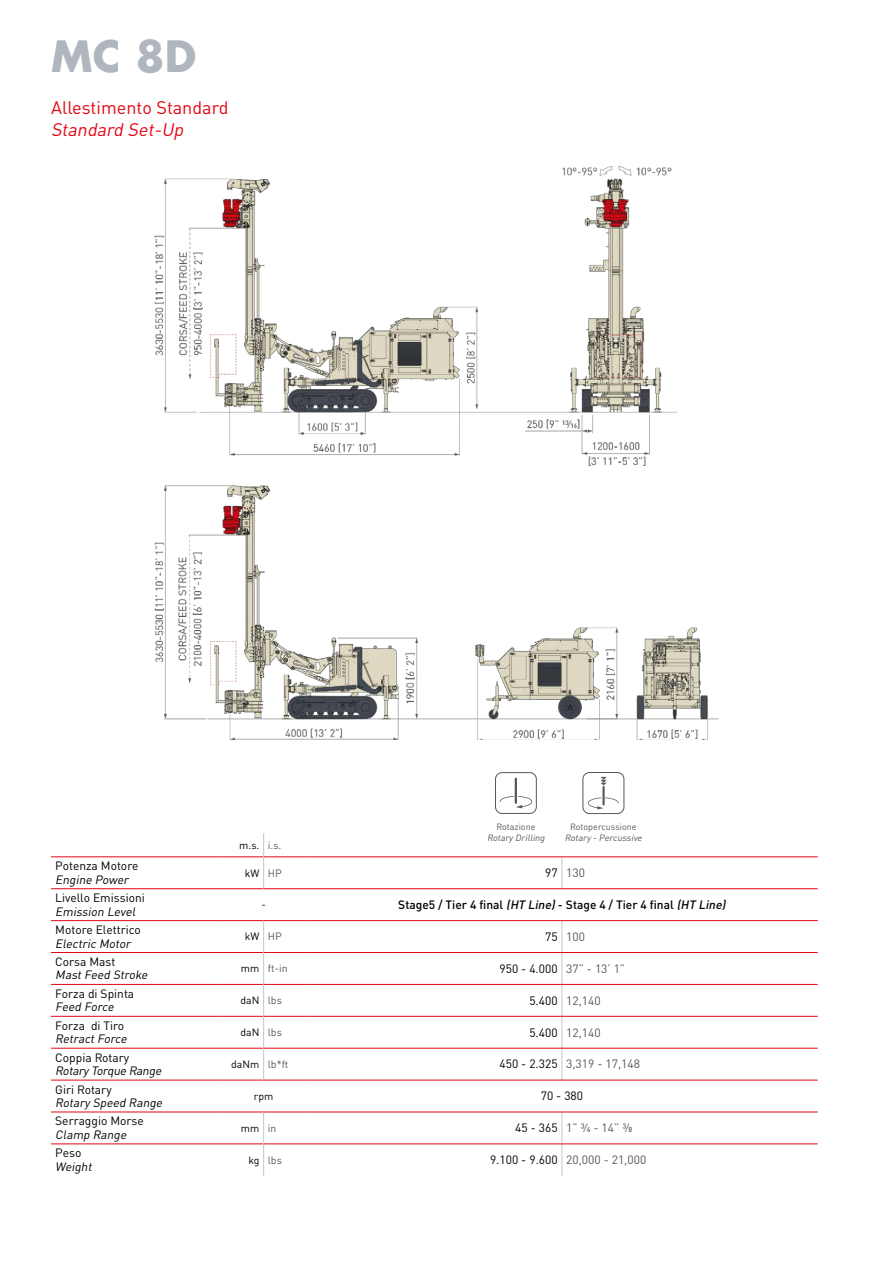
<style>
.page{position:relative;width:893px;height:1263px;background:#fff}
.page>*{position:absolute;margin:0;border:0;box-sizing:border-box;transform-origin:0 0}
.t1{font:700 42px "Futura LT";color:#afb6bd}
.t2{font:18px "DIN Pro";color:#e30613}
.t3{font:italic 18px "DIN Pro";color:#e30613}
.t4{font:12px "DIN Pro";color:#000}
.t5{font:italic 12px "DIN Pro";color:#000}
.t6{font:12px "DIN Pro";color:#575756}
.t7{font:500 12px "DIN Pro";color:#000}
.t8{font:10.5px "DIN Pro";color:#000}
.t9{font:10.5px "DIN Pro";color:#575756}
.t10{font:italic 9px "DIN Pro";color:#575756}
.t11{font:9px "DIN Pro";color:#575756}
.s1{color:#575756}
.s2{color:#000}
.s3{font-style:italic}
</style>
<div class="page">
<img style="left:154px;top:166px;width:565px;height:574px">
<hr style="left:51px;top:856px;width:170px;height:1px;background:#e30613">
<hr style="left:221px;top:856px;width:42px;height:1px;background:#e30613">
<hr style="left:264px;top:856px;width:42px;height:1px;background:#e30613">
<hr style="left:51px;top:888px;width:170px;height:1px;background:#e30613">
<hr style="left:221px;top:888px;width:43px;height:1px;background:#e30613">
<hr style="left:264px;top:888px;width:42px;height:1px;background:#e30613">
<hr style="left:51px;top:920px;width:170px;height:1px;background:#e30613">
<hr style="left:221px;top:920px;width:43px;height:1px;background:#e30613">
<hr style="left:264px;top:920px;width:42px;height:1px;background:#e30613">
<hr style="left:51px;top:952px;width:170px;height:1px;background:#e30613">
<hr style="left:221px;top:952px;width:42px;height:1px;background:#e30613">
<hr style="left:264px;top:952px;width:42px;height:1px;background:#e30613">
<hr style="left:51px;top:984px;width:170px;height:1px;background:#e30613">
<hr style="left:221px;top:984px;width:42px;height:1px;background:#e30613">
<hr style="left:264px;top:984px;width:42px;height:1px;background:#e30613">
<hr style="left:51px;top:1016px;width:170px;height:1px;background:#e30613">
<hr style="left:221px;top:1016px;width:42px;height:1px;background:#e30613">
<hr style="left:264px;top:1016px;width:42px;height:1px;background:#e30613">
<hr style="left:51px;top:1048px;width:170px;height:1px;background:#e30613">
<hr style="left:221px;top:1048px;width:42px;height:1px;background:#e30613">
<hr style="left:264px;top:1048px;width:42px;height:1px;background:#e30613">
<hr style="left:51px;top:1080px;width:170px;height:1px;background:#e30613">
<hr style="left:221px;top:1080px;width:43px;height:1px;background:#e30613">
<hr style="left:264px;top:1080px;width:42px;height:1px;background:#e30613">
<hr style="left:51px;top:1112px;width:170px;height:1px;background:#e30613">
<hr style="left:221px;top:1112px;width:43px;height:1px;background:#e30613">
<hr style="left:264px;top:1112px;width:42px;height:1px;background:#e30613">
<hr style="left:51px;top:1143px;width:170px;height:1px;background:#e30613">
<hr style="left:221px;top:1143px;width:42px;height:1px;background:#e30613">
<hr style="left:264px;top:1143px;width:42px;height:1px;background:#e30613">
<svg style="left:263px;top:833px;width:1px;height:24px"></svg>
<hr style="left:263px;top:857px;width:1px;height:31px;background:#c6c6c6">
<hr style="left:263px;top:921px;width:1px;height:31px;background:#c6c6c6">
<hr style="left:263px;top:952px;width:1px;height:32px;background:#c6c6c6">
<hr style="left:263px;top:984px;width:1px;height:32px;background:#c6c6c6">
<hr style="left:263px;top:1016px;width:1px;height:32px;background:#c6c6c6">
<hr style="left:263px;top:1048px;width:1px;height:32px;background:#c6c6c6">
<hr style="left:263px;top:1112px;width:1px;height:32px;background:#c6c6c6">
<hr style="left:263px;top:1144px;width:1px;height:32px;background:#c6c6c6">
<hr style="left:562px;top:857px;width:1px;height:31px;background:#c6c6c6">
<hr style="left:562px;top:921px;width:1px;height:31px;background:#c6c6c6">
<hr style="left:562px;top:953px;width:1px;height:31px;background:#c6c6c6">
<hr style="left:562px;top:1144px;width:1px;height:32px;background:#c6c6c6">
<hr style="left:562px;top:985px;width:1px;height:31px;background:#c6c6c6">
<hr style="left:562px;top:1016px;width:1px;height:32px;background:#c6c6c6">
<hr style="left:562px;top:1048px;width:1px;height:32px;background:#c6c6c6">
<hr style="left:562px;top:1112px;width:1px;height:32px;background:#c6c6c6">
<hr style="left:306px;top:856px;width:256px;height:1px;background:#e30613">
<hr style="left:562px;top:856px;width:256px;height:1px;background:#e30613">
<hr style="left:306px;top:888px;width:256px;height:1px;background:#e30613">
<hr style="left:562px;top:888px;width:256px;height:1px;background:#e30613">
<hr style="left:306px;top:920px;width:256px;height:1px;background:#e30613">
<hr style="left:562px;top:920px;width:256px;height:1px;background:#e30613">
<hr style="left:306px;top:952px;width:256px;height:1px;background:#e30613">
<hr style="left:562px;top:952px;width:256px;height:1px;background:#e30613">
<hr style="left:306px;top:984px;width:256px;height:1px;background:#e30613">
<hr style="left:306px;top:1016px;width:256px;height:1px;background:#e30613">
<hr style="left:562px;top:984px;width:256px;height:1px;background:#e30613">
<hr style="left:562px;top:1016px;width:256px;height:1px;background:#e30613">
<hr style="left:306px;top:1048px;width:256px;height:1px;background:#e30613">
<hr style="left:562px;top:1048px;width:256px;height:1px;background:#e30613">
<hr style="left:306px;top:1080px;width:256px;height:1px;background:#e30613">
<hr style="left:562px;top:1080px;width:256px;height:1px;background:#e30613">
<hr style="left:306px;top:1112px;width:256px;height:1px;background:#e30613">
<hr style="left:562px;top:1112px;width:256px;height:1px;background:#e30613">
<hr style="left:306px;top:1143px;width:256px;height:1px;background:#e30613">
<hr style="left:562px;top:1143px;width:256px;height:1px;background:#e30613">
<div style="left:495px;top:772px;width:41px;height:42px;border:1px solid #575756;border-radius:7px"></div>
<hr style="left:515px;top:778px;width:2px;height:26px;background:#575756">
<svg style="left:500px;top:796px;width:32px;height:12px"></svg>
<div style="left:583px;top:772px;width:41px;height:42px;border:1px solid #575756;border-radius:7px"></div>
<svg style="left:600px;top:777px;width:7px;height:8px"></svg>
<hr style="left:602px;top:786px;width:3px;height:19px;background:#575756">
<svg style="left:588px;top:797px;width:31px;height:12px"></svg>
<h1 class="t1" style="left:51px;top:29px;width:147px">MC 8D</h1>
<h2 class="t2" style="left:51px;top:96px;width:179px">Allestimento Standard</h2>
<h2 class="t3" style="left:51px;top:117px;width:138px">Standard Set-Up</h2>
<p class="t4" style="left:55px;top:856px;width:85px">Potenza Motore</p>
<p class="t5" style="left:55px;top:870px;width:78px">Engine Power</p>
<p class="t4" style="left:55px;top:888px;width:91px">Livello Emissioni</p>
<p class="t5" style="left:55px;top:902px;width:84px">Emission Level</p>
<p class="t4" style="left:55px;top:920px;width:87px">Motore Elettrico</p>
<p class="t5" style="left:55px;top:934px;width:80px">Electric Motor</p>
<p class="t4" style="left:55px;top:952px;width:62px">Corsa Mast</p>
<p class="t5" style="left:55px;top:966px;width:97px">MastFeed Stroke</p>
<p class="t4" style="left:55px;top:984px;width:80px">Forza di Spinta</p>
<p class="t5" style="left:55px;top:997px;width:63px">Feed Force</p>
<p class="t4" style="left:55px;top:1016px;width:71px">Forza di Tiro</p>
<p class="t5" style="left:55px;top:1029px;width:76px">RetractForce</p>
<p class="t8" style="left:239px;top:837px;width:44px">m.s. <span class="s1">i.s.</span></p>
<p class="t11" style="left:496px;top:820px;width:41px">Rotazione</p>
<p class="t10" style="left:487px;top:830px;width:61px">RotaryDrilling</p>
<p class="t11" style="left:570px;top:820px;width:68px">Rotopercussione</p>
<p class="t10" style="left:565px;top:830px;width:81px">Rotary-Percussive</p>
<p class="t8" style="left:245px;top:864px;width:39px">kW <span class="s1">HP</span></p>
<p class="t6" style="left:545px;top:863px;width:41px"><span class="s2">97</span> 130</p>
<p class="t8" style="left:261px;top:896px;width:6px">-</p>
<p class="t7" style="left:398px;top:895px;width:332px">Stage5 / Tier 4 final <span class="s3">(HT Line)</span>- Stage 4 / Tier 4 final <span class="s3">(HT Line)</span></p>
<p class="t8" style="left:245px;top:928px;width:39px">kW <span class="s1">HP</span></p>
<p class="t6" style="left:545px;top:927px;width:41px"><span class="s2">75</span> 100</p>
<p class="t9" style="left:241px;top:960px;width:48px"><span class="s2">mm</span> ft-in</p>
<p class="t4" style="left:499px;top:959px;width:127px">950 - 4.000 <span class="s1">37” - 13’ 1”</span></p>
<p class="t8" style="left:240px;top:992px;width:43px">daN <span class="s1">lbs</span></p>
<p class="t6" style="left:529px;top:991px;width:73px"><span class="s2">5.400</span> 12,140</p>
<p class="t8" style="left:240px;top:1024px;width:43px">daN <span class="s1">lbs</span></p>
<p class="t6" style="left:529px;top:1023px;width:73px"><span class="s2">5.400</span> 12,140</p>
<p class="t4" style="left:55px;top:1048px;width:75px">Coppia Rotary</p>
<p class="t5" style="left:55px;top:1061px;width:111px">RotaryTorque Range</p>
<p class="t4" style="left:55px;top:1080px;width:58px">Giri Rotary</p>
<p class="t5" style="left:55px;top:1093px;width:111px">RotarySpeed Range</p>
<p class="t4" style="left:55px;top:1112px;width:90px">Serraggio Morse</p>
<p class="t5" style="left:55px;top:1125px;width:76px">Clamp Range</p>
<p class="t4" style="left:55px;top:1144px;width:28px">Peso</p>
<p class="t5" style="left:55px;top:1157px;width:41px">Weight</p>
<p class="t9" style="left:231px;top:1056px;width:59px"><span class="s2">daNm</span> lb*ft</p>
<p class="t6" style="left:499px;top:1055px;width:142px"><span class="s2">450 - 2.325</span> 3,319 - 17,148</p>
<p class="t8" style="left:254px;top:1088px;width:21px">rpm</p>
<p class="t4" style="left:541px;top:1086px;width:44px">70 - 380</p>
<p class="t8" style="left:241px;top:1119px;width:37px">mm <span class="s1">in</span></p>
<p class="t6" style="left:515px;top:1118px;width:118px"><span class="s2">45 - 365</span> 1” 3/4 - 14” 3/8</p>
<p class="t9" style="left:248px;top:1151px;width:35px"><span class="s2">kg</span> lbs</p>
<p class="t6" style="left:490px;top:1150px;width:158px"><span class="s2">9.100 - 9.600</span> 20,000 - 21,000</p>
</div>
